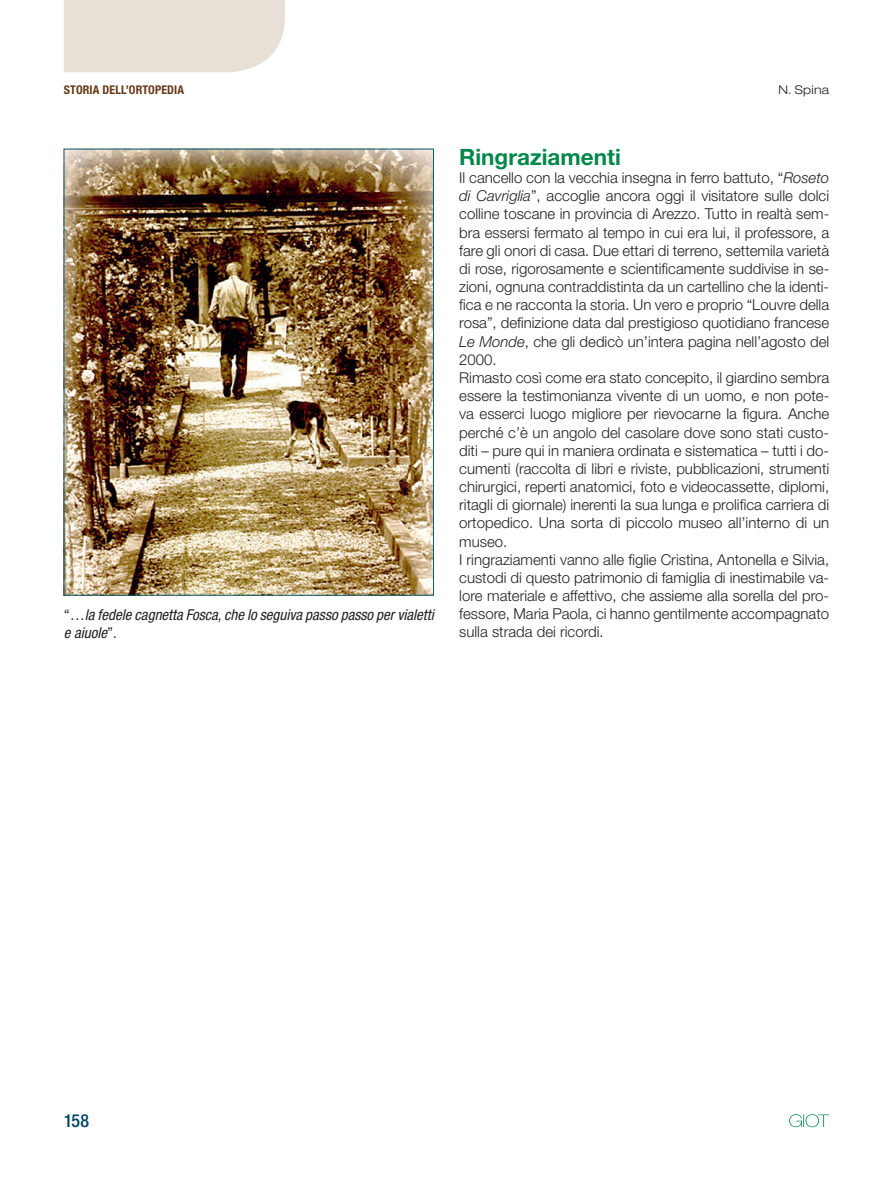
<style>
.page{position:relative;width:893px;height:1191px;background:#fff}
.page>*{position:absolute;margin:0;border:0;box-sizing:border-box;transform-origin:0 0}
.t1{font:700 22.5px "Helvetica Neue LT Std";color:#00884a}
.t2{font:500 condensed 18px "Helvetica Neue LT Std";color:#004264}
.t3{font:300 15px/18.1px "Helvetica Neue LT Std";color:#231f20}
.t4{font:italic condensed 15px/18px "Helvetica Neue LT Std";color:#231f20}
.t5{font:700 condensed 12px "Helvetica Neue LT Std";letter-spacing:.01em;color:#653a18}
.t6{font:300 expanded 12px "Helvetica Neue LT Std";letter-spacing:.025em;color:#231f20}
.s1{font-style:normal}
.s2{font-style:italic}
</style>
<div class="page">
<div style="left:64px;top:0;width:221px;height:72px;background:#e8e0d7"></div>
<svg style="left:789px;top:1114px;width:40px;height:13px"></svg>
<img style="left:66px;top:151px;width:366px;height:442px">
<p class="t5" style="left:64px;top:82px;width:122px">STORIA dell’ORTOPED IA</p>
<p class="t6" style="left:778px;top:82px;width:52px">N. Spina</p>
<p class="t4" style="left:64px;top:605px;width:371px"><span class="s1">“</span>…la fedele cagnetta Fosca, che lo seguiva passo passo per vialetti e aiuole<span class="s1">”.</span></p>
<h1 class="t1" style="left:459px;top:143px;width:163px">Ringraziamenti</h1>
<p class="t3" style="left:459px;top:168px;width:371px">Il cancello con la vecchia insegna in ferro battuto, “<span class="s2">Roseto di Cavriglia</span>”, accoglie ancora oggi il visitatore sulle dolci colline toscane in provincia di Arezzo. Tutto in realtà sem&shy;bra essersi fermato al tempo in cui era lui, il professore, a fare gli onori di casa. Due ettari di terreno, settemila varietà di rose, rigorosamente e scientificamente suddivise in se&shy;zioni, ognuna contraddistinta da un cartellino che la identi&shy;fica e ne racconta la storia. Un vero e proprio “Louvre della rosa”, definizione data dal prestigioso quotidiano francese <span class="s2">Le Monde</span>, che gli dedicò un’intera pagina nell’agosto del 2000.<br>Rimasto così come era stato concepito, il giardino sembra essere la testimonianza vivente di un uomo, e non pote&shy;va esserci luogo migliore per rievocarne la figura. Anche perché c’è un angolo del casolare dove sono stati custo&shy;diti – pure qui in maniera ordinata e sistematica – tutti i do&shy;cumenti (raccolta di libri e riviste, pubblicazioni, strumenti chirurgici, reperti anatomici, foto e videocassette, diplomi, ritagli di giornale) inerenti la sua lunga e prolifica carriera di ortopedico. Una sorta di piccolo museo all’interno di un museo.<br>I ringraziamenti vanno alle figlie Cristina, Antonella e Silvia, custodi di questo patrimonio di famiglia di inestimabile va&shy;lore materiale e affettivo, che assieme alla sorella del pro&shy;fessore, Maria Paola, ci hanno gentilmente accompagnato sulla strada dei ricordi.</p>
<p class="t2" style="left:64px;top:1110px;width:27px">158</p>
</div>
